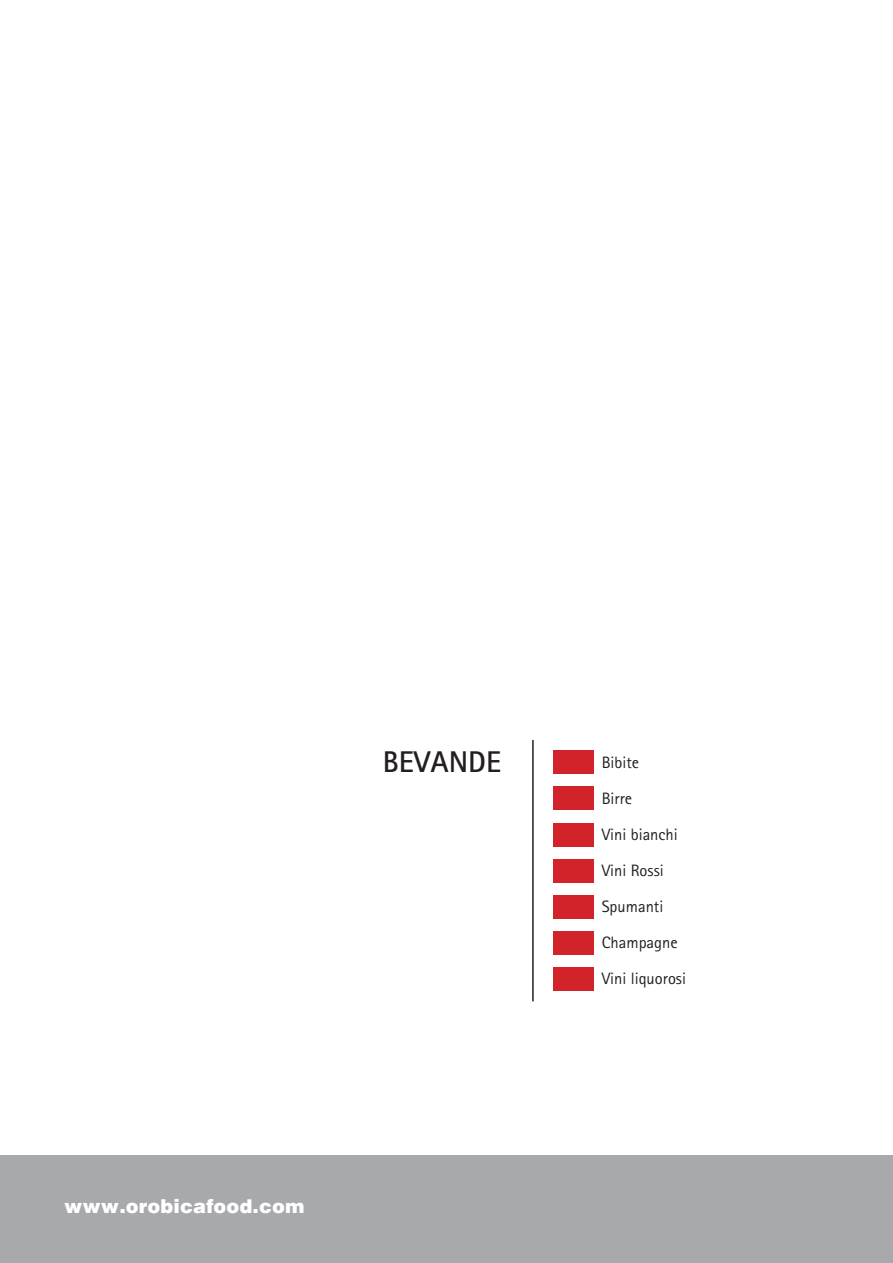
<style>
.page{position:relative;width:893px;height:1263px;background:#fff}
.page>*{position:absolute;margin:0;border:0;box-sizing:border-box;transform-origin:0 0}
.t1{font:700 30px "Rotis Sans Serif";color:#231f20}
.t2{font:900 19.5px "Helvetica";color:#fff}
.t3{font:16.5px/36px "Rotis Sans Serif";color:#231f20}
</style>
<div class="page">
<div style="left:0;top:1155px;width:893px;height:108px;background:#a7a9ac"></div>
<div style="left:553px;top:751px;width:40px;height:23px;background:#d2232a"></div>
<div style="left:553px;top:823px;width:40px;height:23px;background:#d2232a"></div>
<div style="left:553px;top:859px;width:40px;height:23px;background:#d2232a"></div>
<div style="left:553px;top:895px;width:40px;height:24px;background:#d2232a"></div>
<hr style="left:532px;top:740px;width:2px;height:261px;background:#231f20">
<div style="left:553px;top:931px;width:40px;height:23px;background:#d2232a"></div>
<div style="left:553px;top:967px;width:40px;height:24px;background:#d2232a"></div>
<div style="left:553px;top:787px;width:40px;height:23px;background:#d2232a"></div>
<h1 class="t1" style="left:383px;top:751px;width:120px">BEVANDE</h1>
<p class="t3" style="left:602px;top:746px;width:86px">Bibite<br>Birre<br>Vini bianchi<br>Vini Rossi<br>Spumanti<br>Champagne<br>Vini liquorosi</p>
<p class="t2" style="left:64px;top:1193px;width:242px">www.orobicafood.com</p>
</div>
